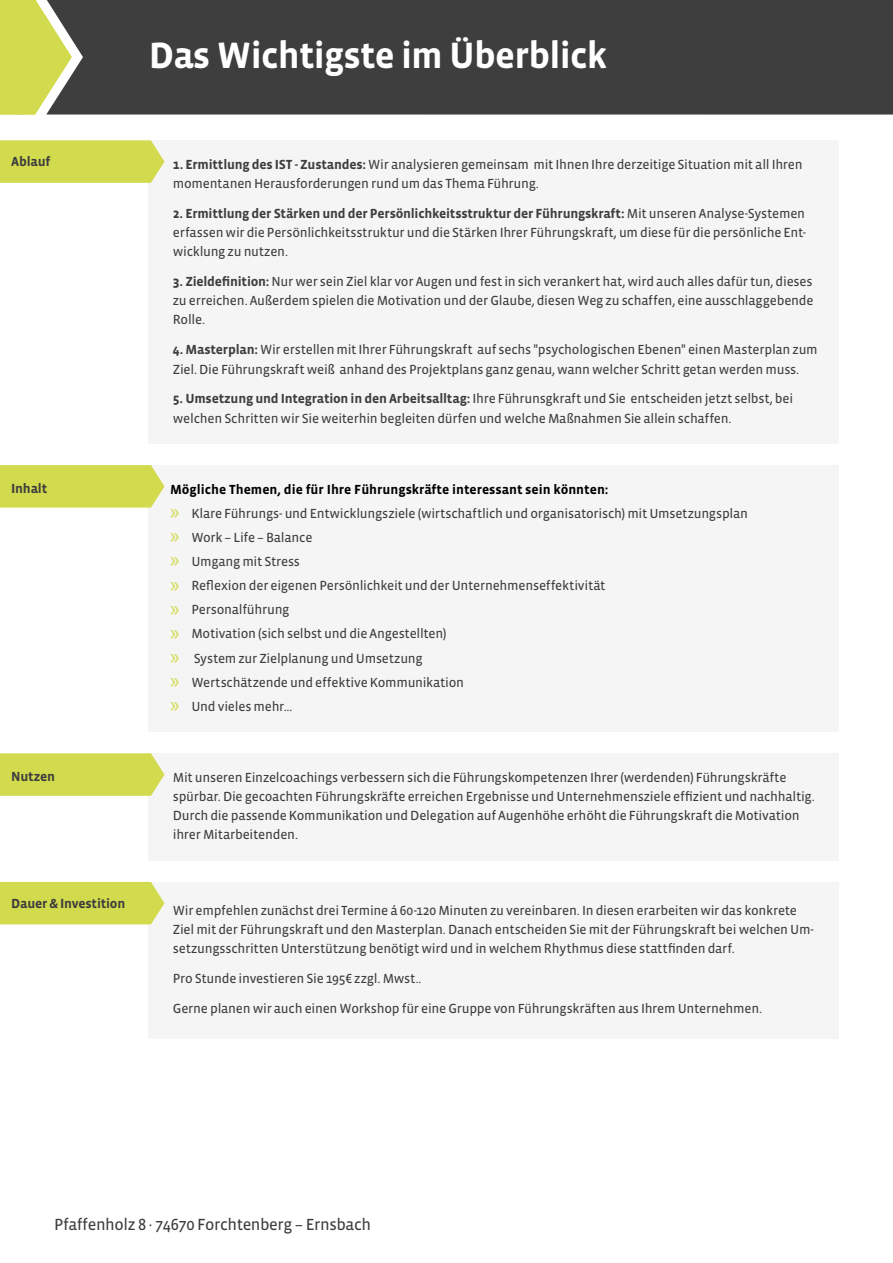
<style>
.page{position:relative;width:893px;height:1263px;background:#fff}
.page>*{position:absolute;margin:0;border:0;box-sizing:border-box;transform-origin:0 0}
.t1{font:700 37.5px "Vista Sans OTCE";letter-spacing:-.02em;color:#fff}
.t2{font:16.5px "Vista Sans OTCE";letter-spacing:-.025em;color:#3e3e3e}
.t3{font:13.5px/19.2px "Vista Sans OTCE";letter-spacing:-.015em;color:#3e3e3e}
.t4{font:700 13.5px "Vista Sans OTCE";letter-spacing:-.015em;color:#3e3e3e}
.s1{font-weight:700}
.s2{font-weight:700;color:#000}
.s3{font-family:"Myriad Pro";font-size:22.5px;color:#d2db4d}
</style>
<div class="page">
<div style="left:72px;top:0;width:821px;height:115px;background:#3e3e3e"></div>
<svg style="left:0;top:0;width:72px;height:115px;background:#c6cd62"></svg>
<div style="left:149px;top:882px;width:690px;height:156px;background:#f5f5f5"></div>
<div style="left:0;top:882px;width:164px;height:42px;background:#d2db4d"></div>
<hr style="left:4px;top:916px;width:131px;height:2px;background:#d2db4d">
<div style="left:149px;top:465px;width:690px;height:267px;background:#f5f5f5"></div>
<svg style="left:0;top:465px;width:164px;height:43px;background:#d3dc55"></svg>
<hr style="left:4px;top:501px;width:54px;height:2px;background:#d2db4d">
<div style="left:149px;top:753px;width:690px;height:108px;background:#f5f5f5"></div>
<svg style="left:0;top:753px;width:164px;height:43px;background:#d3dc55"></svg>
<hr style="left:4px;top:790px;width:101px;height:1px;background:#d2db4d">
<div style="left:149px;top:140px;width:690px;height:304px;background:#f5f5f5"></div>
<svg style="left:0;top:140px;width:164px;height:43px;background:#d3dc55"></svg>
<hr style="left:4px;top:175px;width:124px;height:1px;background:#d2db4d">
<h1 class="t1" style="left:149px;top:34px;width:460px">Das Wichtigste im Überblick</h1>
<p class="t4" style="left:11px;top:154px;width:41px">Ablauf</p>
<p class="t3" style="left:173px;top:155px;width:631px"><span class="s1">1. Ermittlung des IST - Zustandes:</span> Wir analysieren gemeinsam mit Ihnen Ihre derzeitige Situation mit all Ihren momentanen Herausforderungen rund um das Thema Führung.</p>
<p class="t3" style="left:173px;top:204px;width:635px;text-align:justify"><span class="s1">2. Ermittlung der Stärken und der Persönlichkeitsstruktur der Führungskraft:</span> Mit unseren Analyse-Systemen erfassen wir die Persönlichkeitsstruktur und die Stärken Ihrer Führungskraft, um diese für die persönliche Ent&shy;wicklung zu nutzen.</p>
<p class="t3" style="left:173px;top:272px;width:642px;text-align:justify"><span class="s1">3. Zieldefinition:</span> Nur wer sein Ziel klar vor Augen und fest in sich verankert hat, wird auch alles dafür tun, dieses zu erreichen. Außerdem spielen die Motivation und der Glaube, diesen Weg zu schaffen, eine ausschlaggebende Rolle.</p>
<p class="t3" style="left:173px;top:340px;width:646px"><span class="s1">4. Masterplan:</span> Wir erstellen mit Ihrer Führungskraft auf sechs "psychologischen Ebenen" einen Masterplan zum<br>Ziel. Die Führungskraft weiß anhand des Projektplans ganz genau, wann welcher Schritt getan werden muss.</p>
<p class="t3" style="left:173px;top:389px;width:622px"><span class="s1">5. Umsetzung und Integration in den Arbeitsalltag:</span> Ihre Führunsgkraft und Sie entscheiden jetzt selbst, bei welchen Schritten wir Sie weiterhin begleiten dürfen und welche Maßnahmen Sie allein schaffen.</p>
<p class="t4" style="left:11px;top:481px;width:37px">Inhalt</p>
<p class="t3" style="left:170px;top:477px;width:579px;line-height:24.2px"><span class="s2">Mögliche Themen, die für Ihre Führungskräfte interessant sein könnten:<br></span><span class="s3">»</span> Klare Führungs- und Entwicklungsziele (wirtschaftlich und organisatorisch) mit Umsetzungsplan <span class="s3">»</span> Work – Life – Balance<br><span class="s3">»</span> Umgang mit Stress<br><span class="s3">»</span> Reflexion der eigenen Persönlichkeit und der Unternehmenseffektivität<br><span class="s3">»</span> Personalführung<br><span class="s3">»</span> Motivation (sich selbst und die Angestellten)<br><span class="s3">»</span> System zur Zielplanung und Umsetzung<br><span class="s3">»</span> Wertschätzende und effektive Kommunikation<br><span class="s3">»</span> Und vieles mehr...</p>
<p class="t4" style="left:11px;top:769px;width:45px">Nutzen</p>
<p class="t3" style="left:173px;top:767px;width:643px">Mit unseren Einzelcoachings verbessern sich die Führungskompetenzen Ihrer (werdenden) Führungskräfte spürbar. Die gecoachten Führungskräfte erreichen Ergebnisse und Unternehmensziele effizient und nachhaltig.<br>Durch die passende Kommunikation und Delegation auf Augenhöhe erhöht die Führungskraft die Motivation ihrer Mitarbeitenden.</p>
<p class="t4" style="left:11px;top:895px;width:115px">Dauer &amp; Investition</p>
<p class="t3" style="left:173px;top:900px;width:643px">Wir empfehlen zunächst drei Termine á 60-120 Minuten zu vereinbaren. In diesen erarbeiten wir das konkrete<br>Ziel mit der Führungskraft und den Masterplan. Danach entscheiden Sie mit der Führungskraft bei welchen Um&shy;setzungsschritten Unterstützung benötigt wird und in welchem Rhythmus diese stattfinden darf.</p>
<p class="t3" style="left:173px;top:969px;width:250px">Pro Stunde investieren Sie 195€ zzgl. Mwst..</p>
<p class="t3" style="left:173px;top:998px;width:591px">Gerne planen wir auch einen Workshop für eine Gruppe von Führungskräften aus Ihrem Unternehmen.</p>
<p class="t2" style="left:54px;top:1215px;width:319px">Pfaffenholz 8 · 74670 Forchtenberg – Ernsbach</p>
</div>
